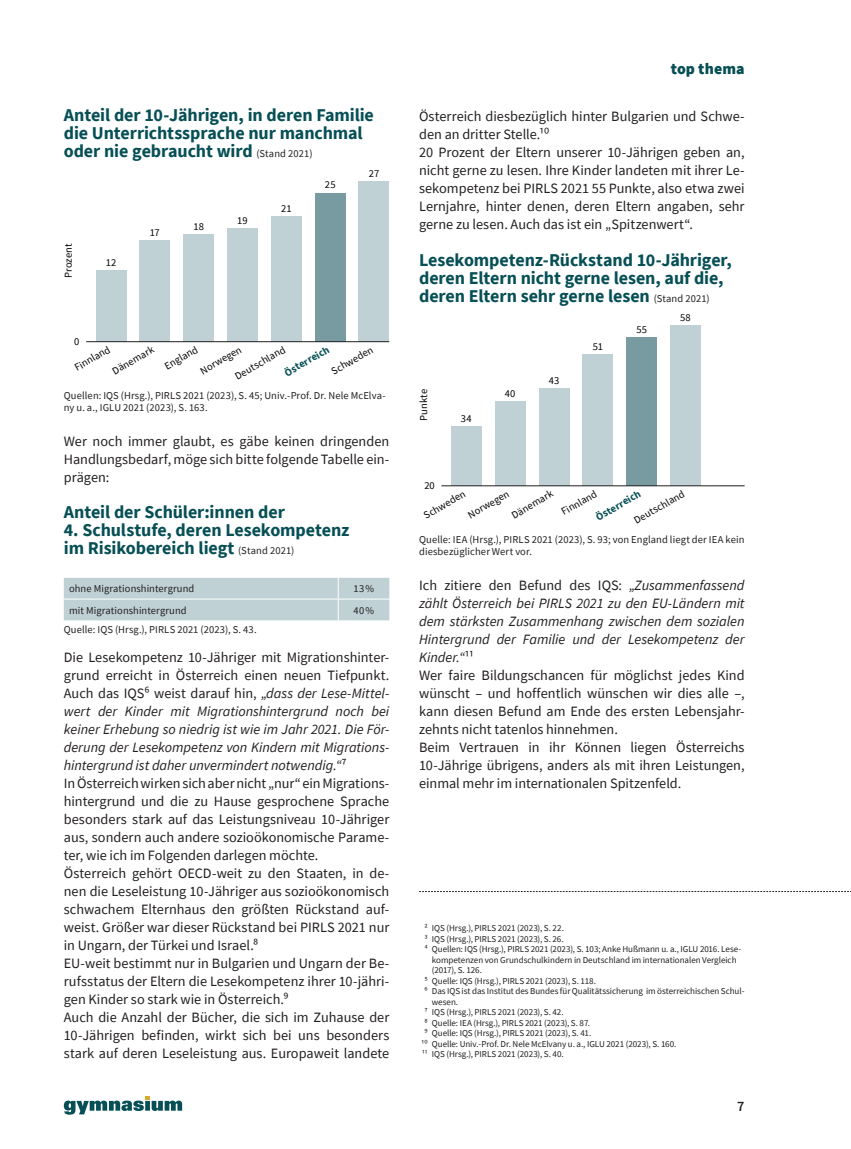
<style>
.page{position:relative;width:851px;height:1149px;background:#fff}
.page>*{position:absolute;margin:0;border:0;box-sizing:border-box;transform-origin:0 0}
.t1{font:700 18px/18px "Source Sans Pro";letter-spacing:-.005em;color:#064f55}
.t2{font:900 15.75px "Source Sans Pro";letter-spacing:.005em;color:#064f55}
.t3{font:14.25px/18px "Source Sans Pro";color:#231f20}
.t4{font:600 14.25px "Source Sans Pro";color:#231f20}
.t5{font:10.5px/12px "Source Sans Pro";letter-spacing:.01em;color:#231f20}
.t6{font:10.5px/21.9px "Source Sans Pro";letter-spacing:.005em;color:#020304}
.t7{font:700 10.5px "Source Sans Pro";color:#064f55}
.t8{font:9px "Source Sans Pro";letter-spacing:-.005em;color:#231f20}
.s1{font-weight:400;font-size:10.5px;color:#231f20}
.s2{font-style:italic}
</style>
<div class="page">
<svg style="left:64px;top:1096px;width:118px;height:18px"></svg>
<div style="left:358px;top:181px;width:31px;height:160px;background:#bfd1d5"></div>
<div style="left:315px;top:192px;width:30px;height:149px;background:#779ba0"></div>
<div style="left:271px;top:216px;width:30px;height:125px;background:#bfd1d5"></div>
<div style="left:227px;top:228px;width:31px;height:113px;background:#bfd1d5"></div>
<div style="left:183px;top:234px;width:31px;height:107px;background:#bfd1d5"></div>
<div style="left:139px;top:240px;width:31px;height:101px;background:#bfd1d5"></div>
<div style="left:96px;top:270px;width:30px;height:71px;background:#bfd1d5"></div>
<hr style="left:86px;top:341px;width:303px;height:1px;background:#231f20">
<svg style="left:64px;top:577px;width:325px;height:43px"></svg>
<div style="left:670px;top:325px;width:30px;height:160px;background:#bfd1d5"></div>
<div style="left:626px;top:337px;width:31px;height:148px;background:#779ba0"></div>
<div style="left:582px;top:354px;width:31px;height:131px;background:#bfd1d5"></div>
<div style="left:538px;top:388px;width:31px;height:97px;background:#bfd1d5"></div>
<div style="left:494px;top:401px;width:31px;height:84px;background:#bfd1d5"></div>
<div style="left:451px;top:426px;width:30px;height:59px;background:#bfd1d5"></div>
<hr style="left:441px;top:485px;width:303px;height:1px;background:#231f20">
<p class="t1" style="left:64px;top:106px;width:311px">Anteil der 10-Jährigen, in deren Familie die Unterrichtssprache nur manchmal oder nie gebraucht wird <span class="s1">(Stand 2021)</span></p>
<p class="t6" style="left:57px;top:278px;width:36px;rotate:-90deg">Prozent</p>
<p class="t6" style="left:106px;top:251px;width:12px">12</p>
<p class="t6" style="left:150px;top:221px;width:11px">17</p>
<p class="t6" style="left:193px;top:215px;width:12px">18</p>
<p class="t6" style="left:237px;top:209px;width:12px">19</p>
<p class="t6" style="left:281px;top:198px;width:12px">21</p>
<p class="t6" style="left:325px;top:174px;width:12px">25</p>
<p class="t6" style="left:369px;top:162px;width:12px">27</p>
<p class="t6" style="left:74px;top:330px;width:7px">0</p>
<p class="t6" style="left:108px;top:362px;width:48px;rotate:-30deg">Dänemark</p>
<p class="t6" style="left:219px;top:348px;width:58px;text-indent:-27px;rotate:-30deg">Norwegen<br>Deutschland</p>
<p class="t7" style="left:282px;top:367px;width:51px;rotate:-30deg">Österreich</p>
<p class="t6" style="left:327px;top:362px;width:48px;rotate:-30deg">Schweden</p>
<p class="t6" style="left:70px;top:358px;width:41px;rotate:-30deg">Finnland</p>
<p class="t6" style="left:160px;top:357px;width:38px;rotate:-30deg">England</p>
<p class="t5" style="left:64px;top:389px;width:323px">Quellen: IQS (Hrsg.), PIRLS 2021 (2023), S. 45; Univ.-Prof. Dr. Nele McElva&shy;ny u. a., IGLU 2021 (2023), S. 163.</p>
<p class="t3" style="left:64px;top:432px;width:327px;text-align:justify">Wer noch immer glaubt, es gäbe keinen dringenden Handlungsbedarf, möge sich bitte folgende Tabelle ein&shy;prägen:</p>
<p class="t1" style="left:64px;top:502px;width:222px">Anteil der Schüler:innen der</p>
<p class="t1" style="left:64px;top:520px;width:287px">4. Schulstufe, deren Lesekompetenz im Risikobereich liegt <span class="s1">(Stand 2021)</span></p>
<p class="t5" style="left:69px;top:582px;width:127px">ohne Migrationshintergrund</p>
<p class="t5" style="left:353px;top:582px;width:22px">13%</p>
<p class="t5" style="left:69px;top:604px;width:119px">mit Migrationshintergrund</p>
<p class="t5" style="left:353px;top:604px;width:22px">40%</p>
<p class="t5" style="left:64px;top:623px;width:194px">Quelle: IQS (Hrsg.), PIRLS 2021 (2023), S. 43.</p>
<p class="t3" style="left:64px;top:648px;width:327px">Die Lesekompetenz 10-Jähriger mit Migrationshinter&shy;grund erreicht in Österreich einen neuen Tiefpunkt.<br>Auch das IQS6 weist darauf hin, <span class="s2">„dass der Lese-Mittel&shy;wert der Kinder mit Migrationshintergrund noch bei keiner Erhebung so niedrig ist wie im Jahr 2021. Die För&shy;derung der Lesekompetenz von Kindern mit Migrations&shy;hintergrund ist daher unvermindert notwendig.“</span>7<br>In Österreich wirken sich aber nicht „nur“ ein Migrations&shy;hintergrund und die zu Hause gesprochene Sprache besonders stark auf das Leistungsniveau 10-Jähriger aus, sondern auch andere sozioökonomische Parame&shy;ter, wie ich im Folgenden darlegen möchte.<br>Österreich gehört OECD-weit zu den Staaten, in de&shy;nen die Leseleistung 10-Jähriger aus sozioökonomisch schwachem Elternhaus den größten Rückstand auf&shy;weist. Größer war dieser Rückstand bei PIRLS 2021 nur in Ungarn, der Türkei und Israel.8<br>EU-weit bestimmt nur in Bulgarien und Ungarn der Be&shy;rufsstatus der Eltern die Lesekompetenz ihrer 10-jähri&shy;gen Kinder so stark wie in Österreich.9<br>Auch die Anzahl der Bücher, die sich im Zuhause der 10-Jährigen befinden, wirkt sich bei uns besonders stark auf deren Leseleistung aus. Europaweit landete</p>
<p class="t2" style="left:670px;top:58px;width:75px">top thema</p>
<p class="t3" style="left:419px;top:107px;width:327px">Österreich diesbezüglich hinter Bulgarien und Schwe&shy;den an dritter Stelle.10<br>20 Prozent der Eltern unserer 10-Jährigen geben an, nicht gerne zu lesen. Ihre Kinder landeten mit ihrer Le&shy;sekompetenz bei PIRLS 2021 55 Punkte, also etwa zwei Lernjahre, hinter denen, deren Eltern angaben, sehr gerne zu lesen. Auch das ist ein „Spitzenwert“.</p>
<p class="t1" style="left:419px;top:250px;width:314px">Lesekompetenz-Rückstand 10-Jähriger, deren Eltern nicht gerne lesen, auf die, deren Eltern sehr gerne lesen <span class="s1">(Stand 2021)</span></p>
<p class="t6" style="left:412px;top:420px;width:33px;rotate:-90deg">Punkte</p>
<p class="t6" style="left:461px;top:407px;width:12px">34</p>
<p class="t6" style="left:504px;top:382px;width:12px">40</p>
<p class="t6" style="left:548px;top:369px;width:12px">43</p>
<p class="t6" style="left:592px;top:335px;width:12px">51</p>
<p class="t6" style="left:636px;top:319px;width:12px">55</p>
<p class="t6" style="left:680px;top:306px;width:12px">58</p>
<p class="t6" style="left:424px;top:474px;width:12px">20</p>
<p class="t6" style="left:419px;top:506px;width:48px;rotate:-30deg">Schweden</p>
<p class="t6" style="left:463px;top:506px;width:47px;rotate:-30deg">Norwegen</p>
<p class="t6" style="left:506px;top:506px;width:48px;rotate:-30deg">Dänemark</p>
<p class="t6" style="left:556px;top:502px;width:41px;rotate:-30deg">Finnland</p>
<p class="t7" style="left:593px;top:511px;width:51px;rotate:-30deg">Österreich</p>
<p class="t6" style="left:629px;top:511px;width:58px;rotate:-30deg">Deutschland</p>
<p class="t5" style="left:419px;top:533px;width:327px">Quelle: IEA (Hrsg.), PIRLS 2021 (2023), S. 93; von England liegt der IEA kein diesbezüglicher Wert vor.</p>
<p class="t3" style="left:419px;top:576px;width:327px">Ich zitiere den Befund des IQS: <span class="s2">„Zusammenfassend zählt Österreich bei PIRLS 2021 zu den EU-Ländern mit dem stärksten Zusammenhang zwischen dem sozialen Hintergrund der Familie und der Lesekompetenz der Kinder.“</span>11<br>Wer faire Bildungschancen für möglichst jedes Kind wünscht – und hoffentlich wünschen wir dies alle –, kann diesen Befund am Ende des ersten Lebensjahr&shy;zehnts nicht tatenlos hinnehmen.<br>Beim Vertrauen in ihr Können liegen Österreichs 10-Jährige übrigens, anders als mit ihren Leistungen, einmal mehr im internationalen Spitzenfeld.</p>
<p class="t8" style="left:424px;top:922px;width:141px">2 IQS (Hrsg.), PIRLS 2021 (2023), S. 22.</p>
<p class="t8" style="left:424px;top:932px;width:141px">3 IQS (Hrsg.), PIRLS 2021 (2023), S. 26.</p>
<p class="t8" style="left:424px;top:943px;width:318px">4 Quellen: IQS (Hrsg.), PIRLS 2021 (2023), S. 103; Anke Hußmann u. a., IGLU 2016. Lese-</p>
<p class="t8" style="left:432px;top:953px;width:306px">kompetenzen von Grundschulkindern in Deutschland im internationalen Vergleich</p>
<p class="t8" style="left:432px;top:964px;width:52px">(2017), S. 126.</p>
<p class="t8" style="left:424px;top:974px;width:173px">5 Quelle: IQS (Hrsg.), PIRLS 2021 (2023), S. 118.</p>
<p class="t8" style="left:424px;top:985px;width:321px">6 Das IQS ist das Institut des Bundes für Qualitätssicherung im österreichischen Schul-</p>
<p class="t8" style="left:432px;top:995px;width:28px">wesen.</p>
<p class="t8" style="left:424px;top:1006px;width:141px">7 IQS (Hrsg.), PIRLS 2021 (2023), S. 42.</p>
<p class="t8" style="left:424px;top:1016px;width:167px">8 Quelle: IEA (Hrsg.), PIRLS 2021 (2023), S. 87.</p>
<p class="t8" style="left:424px;top:1027px;width:168px">9 Quelle: IQS (Hrsg.), PIRLS 2021 (2023), S. 41.</p>
<p class="t8" style="left:421px;top:1037px;width:257px">10 Quelle: Univ.-Prof. Dr. Nele McElvany u. a., IGLU 2021 (2023), S. 160.</p>
<p class="t8" style="left:421px;top:1048px;width:144px">11 IQS (Hrsg.), PIRLS 2021 (2023), S. 40.</p>
<p class="t4" style="left:737px;top:1096px;width:9px">7</p>
</div>
